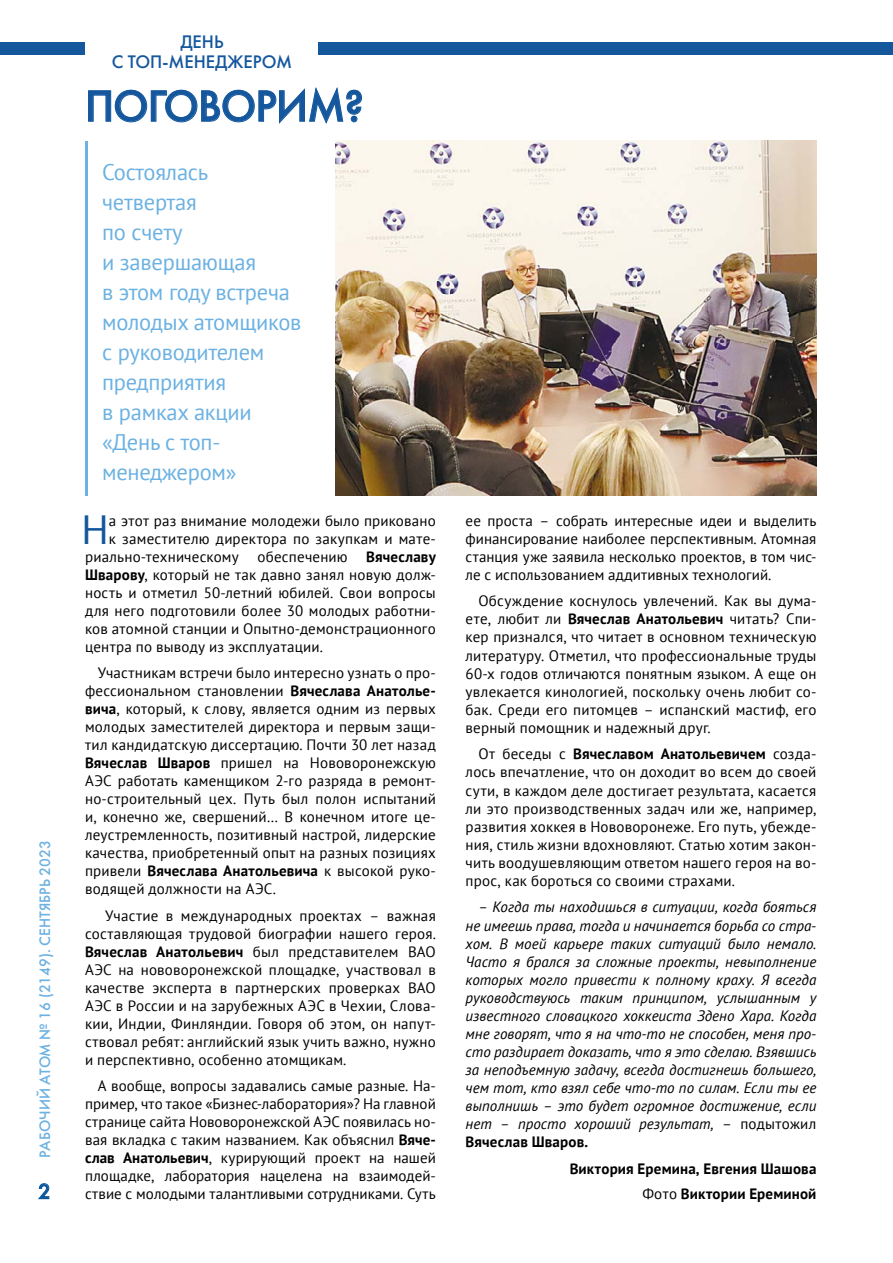
<style>
.page{position:relative;width:893px;height:1263px;background:#fff}
.page>*{position:absolute;margin:0;border:0;box-sizing:border-box;transform-origin:0 0}
.ЗАГОЛОВОК{font:43.5px "Futuris C";letter-spacing:-.02em;color:#14579d}
.Буквица{font:40.65px "PT Sans";color:#14579d}
.ВРЕЗ{font:22.5px/30px "PT Sans";letter-spacing:-.01em;color:#6bb1e2}
.t1{font:21px "Futuris C";color:#0b569d}
.t2{font:18px/19.5px "Futuris C";color:#14579d;text-align:center}
.ОСНОВНОЙ_ТЕКСТ{font:15px/18px "PT Sans";letter-spacing:.01em;color:#000;text-align:justify}
.ОСНОВНОЙ_ТЕКСТ-2{font:italic 15px/18px "PT Sans";color:#000;text-align:justify}
.Буквица-2{font:15px "PT Sans";letter-spacing:.015em;color:#000}
.ОСНОВНОЙ_ТЕКСТ-3{font:700 15px "PT Sans";letter-spacing:.01em;color:#000}
.t3{font:15px "Futuris C";color:#6bb1e2}
.s1{font-weight:700}
.s2{font-style:normal}
.s3{font-weight:700;font-style:normal}
.s4{font-weight:400}
</style>
<div class="page">
<div style="left:0;top:43px;width:85px;height:12px;background:#14579d"></div>
<div style="left:319px;top:43px;width:574px;height:12px;background:#14579d"></div>
<svg style="left:38px;top:1183px;width:12px;height:17px"></svg>
<hr style="left:85px;top:141px;width:2px;height:354px;background:#6bb1e2">
<svg style="left:88px;top:88px;width:274px;height:35px"></svg>
<img style="left:336px;top:141px;width:480px;height:354px">
<p class="t3" style="left:36px;top:1158px;width:319px;rotate:-90deg">РАБОЧИЙ АТОМ № 16 (2149). СЕНТЯБРЬ 2023</p>
<h3 class="t1" style="left:38px;top:1179px;width:14px">2</h3>
<p class="t2" style="left:112px;top:32px;width:182px">ДЕНЬ<br>С ТОП-МЕНЕДЖЕРОМ</p>
<p class="ЗАГОЛОВОК" style="left:85px;top:80px;width:280px">ПОГОВОРИМ?</p>
<p class="ВРЕЗ" style="left:102px;top:156px;width:201px">Состоялась четвертая<br>по счету<br>и завершающая<br>в этом году встреча молодых атомщиков с руководителем предприятия<br>в рамках акции «День с топ&shy;менеджером»</p>
<p class="Буквица" style="left:82px;top:503px;width:29px">Н</p>
<p class="Буквица-2" style="left:109px;top:511px;width:328px">а этот раз внимание молодежи было приковано</p>
<p class="Буквица-2" style="left:109px;top:529px;width:328px">к заместителю директора по закупкам и мате-</p>
<p class="Буквица-2" style="left:85px;top:547px;width:352px">риально-техническому обеспечению <span class="s1">Вячеславу</span></p>
<p class="Буквица-2" style="left:85px;top:565px;width:352px"><span class="s1">Шварову</span>, который не так давно занял новую долж-</p>
<p class="Буквица-2" style="left:85px;top:583px;width:352px">ность и отметил 50-летний юбилей. Свои вопросы</p>
<p class="Буквица-2" style="left:85px;top:601px;width:352px">для него подготовили более 30 молодых работни-</p>
<p class="Буквица-2" style="left:85px;top:619px;width:352px">ков атомной станции и Опытно-демонстрационного</p>
<p class="Буквица-2" style="left:85px;top:637px;width:239px">центра по выводу из эксплуатации.</p>
<p class="ОСНОВНОЙ_ТЕКСТ" style="left:85px;top:663px;width:352px;text-indent:13px">Участникам встречи было интересно узнать о про&shy;фессиональном становлении <span class="s1">Вячеслава Анатолье&shy;вича</span>, который, к слову, является одним из первых молодых заместителей директора и первым защи&shy;тил кандидатскую диссертацию. Почти 30 лет назад <span class="s1">Вячеслав Шваров</span> пришел на Нововоронежскую АЭС работать каменщиком 2-го разряда в ремонт&shy;но-строительный цех. Путь был полон испытаний и, конечно же, свершений… В конечном итоге це&shy;леустремленность, позитивный настрой, лидерские качества, приобретенный опыт на разных позициях привели <span class="s1">Вячеслава Анатольевича</span> к высокой руко&shy;водящей должности на АЭС.</p>
<p class="ОСНОВНОЙ_ТЕКСТ" style="left:85px;top:906px;width:352px;text-indent:20px">Участие в международных проектах – важная составляющая трудовой биографии нашего героя.<br><span class="s1">Вячеслав Анатольевич</span> был представителем ВАО АЭС на нововоронежской площадке, участвовал в качестве эксперта в партнерских проверках ВАО АЭС в России и на зарубежных АЭС в Чехии, Слова&shy;кии, Индии, Финляндии. Говоря об этом, он напут&shy;ствовал ребят: английский язык учить важно, нужно и перспективно, особенно атомщикам.</p>
<p class="ОСНОВНОЙ_ТЕКСТ" style="left:85px;top:1076px;width:352px;text-indent:13px">А вообще, вопросы задавались самые разные. На&shy;пример, что такое «Бизнес-лаборатория»? На главной странице сайта Нововоронежской АЭС появилась но&shy;вая вкладка с таким названием. Как объяснил <span class="s1">Вяче&shy;слав Анатольевич</span>, курирующий проект на нашей площадке, лаборатория нацелена на взаимодей&shy;ствие с молодыми талантливыми сотрудниками. Суть</p>
<p class="ОСНОВНОЙ_ТЕКСТ" style="left:466px;top:511px;width:352px">ее проста – собрать интересные идеи и выделить финансирование наиболее перспективным. Атомная станция уже заявила несколько проектов, в том чис&shy;ле с использованием аддитивных технологий.</p>
<p class="ОСНОВНОЙ_ТЕКСТ" style="left:466px;top:592px;width:352px;text-indent:13px">Обсуждение коснулось увлечений. Как вы дума&shy;ете, любит ли <span class="s1">Вячеслав Анатольевич</span> читать? Спи&shy;кер признался, что читает в основном техническую литературу. Отметил, что профессиональные труды 60-х годов отличаются понятным языком. А еще он увлекается кинологией, поскольку очень любит со&shy;бак. Среди его питомцев – испанский мастиф, его верный помощник и надежный друг.</p>
<p class="ОСНОВНОЙ_ТЕКСТ" style="left:466px;top:745px;width:352px;text-indent:13px">От беседы с <span class="s1">Вячеславом Анатольевичем</span> созда&shy;лось впечатление, что он доходит во всем до своей сути, в каждом деле достигает результата, касается ли это производственных задач или же, например, развития хоккея в Нововоронеже. Его путь, убежде&shy;ния, стиль жизни вдохновляют. Статью хотим закон&shy;чить воодушевляющим ответом нашего героя на во&shy;прос, как бороться со своими страхами.</p>
<p class="ОСНОВНОЙ_ТЕКСТ-2" style="left:466px;top:898px;width:352px;text-indent:13px">– Когда ты находишься в ситуации, когда бояться не имеешь права, тогда и начинается борьба со стра&shy;хом. В моей карьере таких ситуаций было немало.<br>Часто я брался за сложные проекты, невыполнение которых могло привести к полному краху. Я всегда руководствуюсь таким принципом, услышанным у известного словацкого хоккеиста Здено Хара. Когда мне говорят, что я на что-то не способен, меня про&shy;сто раздирает доказать, что я это сделаю. Взявшись за неподъемную задачу, всегда достигнешь большего, чем тот, кто взял себе что-то по силам. Если ты ее выполнишь – это будет огромное достижение, если нет – просто хороший результат, <span class="s2">– подытожил </span><span class="s3">Вячеслав Шваров.</span></p>
<p class="ОСНОВНОЙ_ТЕКСТ-3" style="left:570px;top:1159px;width:248px">Виктория Еремина, Евгения Шашова</p>
<p class="ОСНОВНОЙ_ТЕКСТ-3" style="left:642px;top:1184px;width:176px"><span class="s4">Фото</span> Виктории Ереминой</p>
</div>
